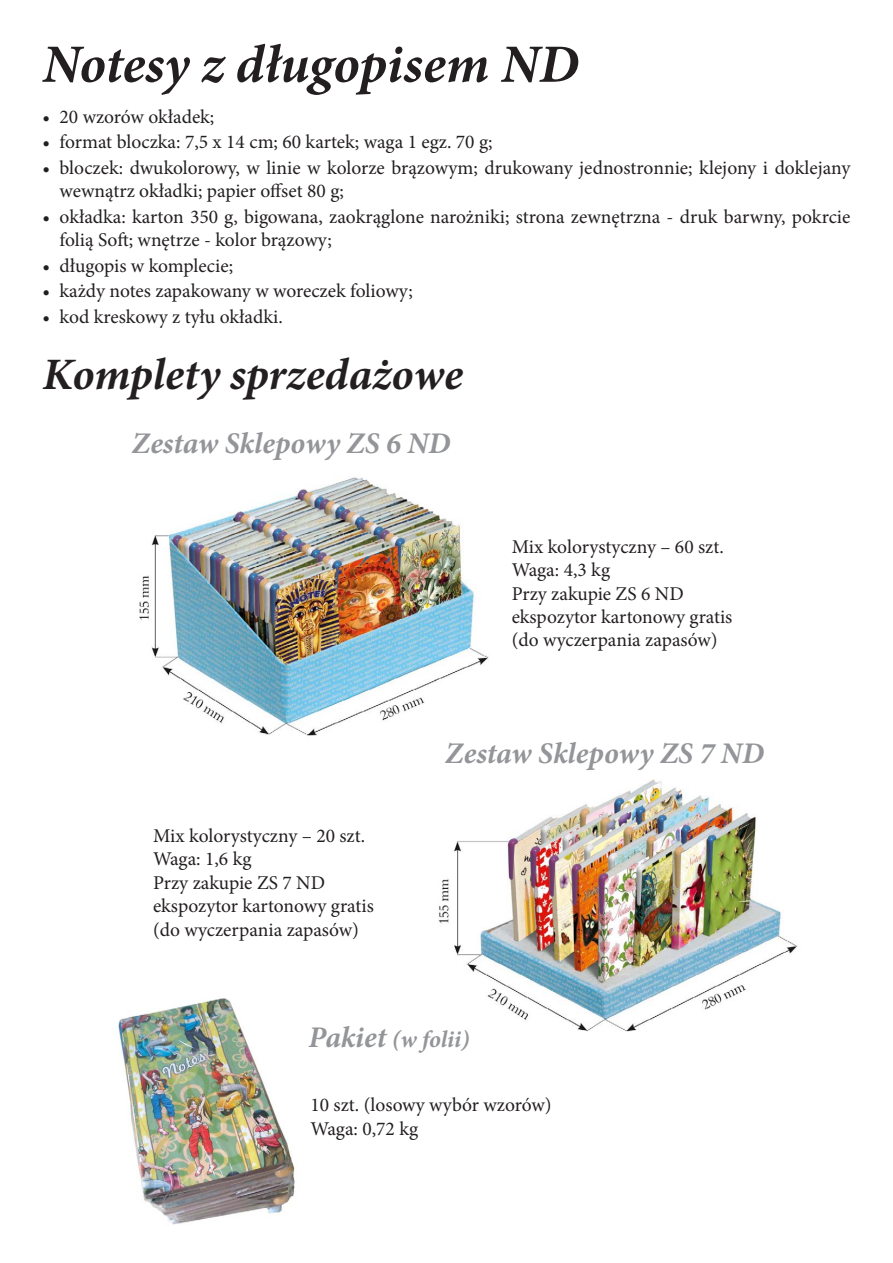
<style>
.page{position:relative;width:893px;height:1263px;background:#fff}
.page>*{position:absolute;margin:0;border:0;box-sizing:border-box;transform-origin:0 0}
.t1{font:italic 700 54px "Minion Pro";color:#231f20}
.t2{font:italic 700 45px "Minion Pro";color:#231f20}
.t3{font:italic 700 30px "Minion Pro";color:#939598}
.t4{font:italic 700 24px "Minion Pro";letter-spacing:-.005em;color:#939598}
.t5{font:19.5px/23.4px "Minion Pro";color:#231f20}
.s1{font-size:30px}
</style>
<div class="page">
<img style="left:118px;top:998px;width:177px;height:227px">
<img style="left:438px;top:779px;width:360px;height:253px">
<img style="left:139px;top:477px;width:350px;height:259px">
<h1 class="t1" style="left:43px;top:26px;width:538px">Notesy z długopisem ND</h1>
<p class="t5" style="left:43px;top:105px;width:173px">• 20 wzorów okładek;</p>
<p class="t5" style="left:43px;top:130px;width:452px">• format bloczka: 7,5 x 14 cm; 60 kartek; waga 1 egz. 70 g;</p>
<p class="t5" style="left:60px;top:156px;width:792px;text-indent:-17px">• bloczek: dwukolorowy, w linie w kolorze brązowym; drukowany jednostronnie; klejony i doklejany wewnątrz okładki; papier offset 80 g;</p>
<p class="t5" style="left:60px;top:205px;width:792px;text-indent:-17px">• okładka: karton 350 g, bigowana, zaokrąglone narożniki; strona zewnętrzna - druk barwny, pokrcie folią Soft; wnętrze - kolor brązowy;</p>
<p class="t5" style="left:43px;top:254px;width:192px">• długopis w komplecie;</p>
<p class="t5" style="left:43px;top:279px;width:372px">• każdy notes zapakowany w woreczek foliowy;</p>
<p class="t5" style="left:43px;top:305px;width:242px">• kod kreskowy z tyłu okładki.</p>
<h2 class="t2" style="left:43px;top:342px;width:422px">Komplety sprzedażowe</h2>
<h3 class="t3" style="left:132px;top:422px;width:320px">Zestaw Sklepowy ZS 6 ND</h3>
<p class="t5" style="left:512px;top:535px;width:222px">Mix kolorystyczny – 60 szt.<br>Waga: 4,3 kg<br>Przy zakupie ZS 6 ND ekspozytor kartonowy gratis (do wyczerpania zapasów)</p>
<p class="t5" style="left:153px;top:824px;width:222px">Mix kolorystyczny – 20 szt.<br>Waga: 1,6 kg<br>Przy zakupie ZS 7 ND ekspozytor kartonowy gratis (do wyczerpania zapasów)</p>
<h3 class="t3" style="left:445px;top:732px;width:320px">Zestaw Sklepowy ZS 7 ND</h3>
<p class="t4" style="left:309px;top:1022px;width:162px"><span class="s1">Pakiet</span> (w folii)</p>
<p class="t5" style="left:310px;top:1093px;width:243px">10 szt. (losowy wybór wzorów)<br>Waga: 0,72 kg</p>
</div>
